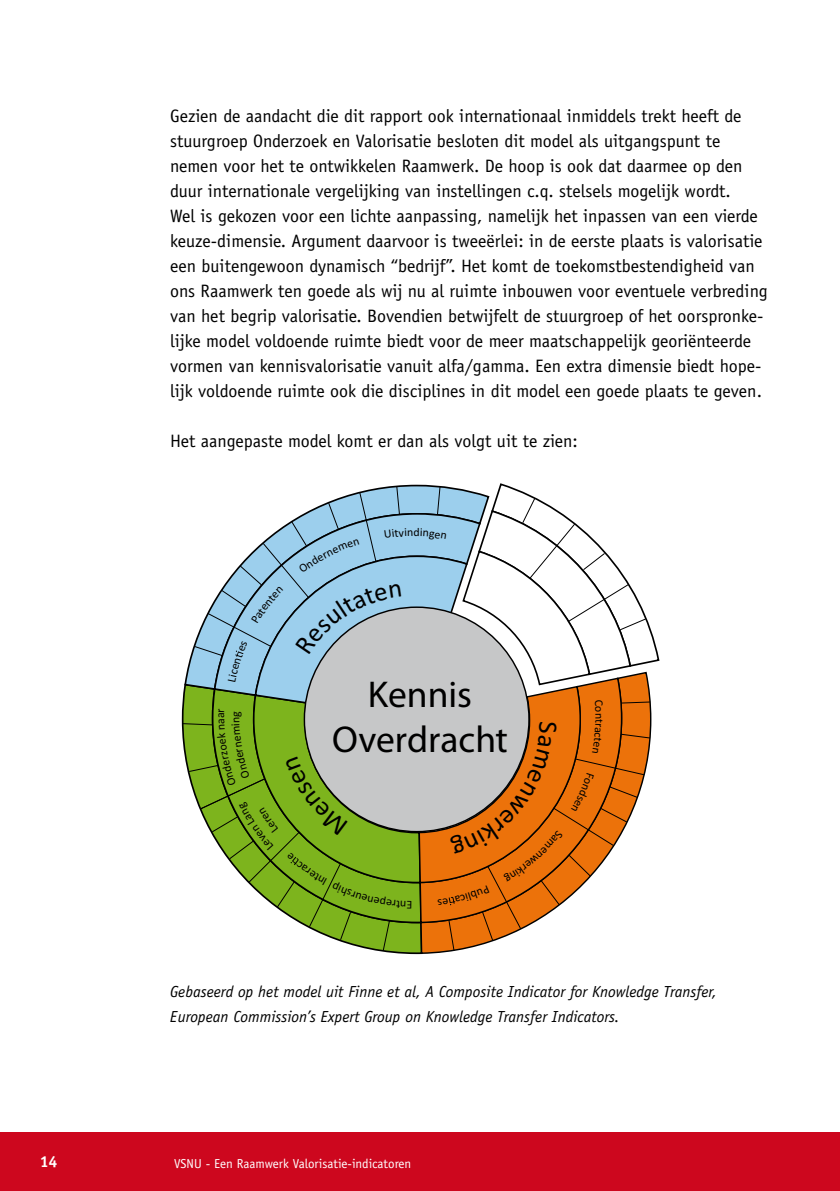
<style>
.page{position:relative;width:840px;height:1191px;background:#fff}
.page>*{position:absolute;margin:0;border:0;box-sizing:border-box;transform-origin:0 0}
.t1{font:37.4px/45px "Myriad Pro";color:#000;text-align:center}
.t2{font:18px/25px "Officina Sans";color:#000}
.t3{font:italic 16px/25px "Officina Sans";color:#000}
.t4{font:700 16px "Officina Sans";color:#fff}
.t5{font:13px "Officina Sans";color:#fff}
.t6{font:12px "Calibri";color:#000}
</style>
<div class="page">
<div style="left:0;top:1132px;width:839px;height:59px;background:#cd071e"></div>
<svg style="left:182px;top:629px;width:18px;height:181px"></svg>
<svg style="left:200px;top:483px;width:460px;height:468px"></svg>
<p class="t2" style="left:170px;top:103px;width:598px">Gezien de aandacht die dit rapport ook internationaal inmiddels trekt heeft de stuurgroep Onderzoek en Valorisatie besloten dit model als uitgangspunt te nemen voor het te ontwikkelen Raamwerk. De hoop is ook dat daarmee op den duur internationale vergelijking van instellingen c.q. stelsels mogelijk wordt.<br>Wel is gekozen voor een lichte aanpassing, namelijk het inpassen van een vierde keuze-dimensie. Argument daarvoor is tweeërlei: in de eerste plaats is valorisatie een buitengewoon dynamisch “bedrijf”. Het komt de toekomstbestendigheid van ons Raamwerk ten goede als wij nu al ruimte inbouwen voor eventuele verbreding van het begrip valorisatie. Bovendien betwijfelt de stuurgroep of het oorspronke&shy;lijke model voldoende ruimte biedt voor de meer maatschappelijk georiënteerde vormen van kennisvalorisatie vanuit alfa/gamma. Een extra dimensie biedt hope&shy;lijk voldoende ruimte ook die disciplines in dit model een goede plaats te geven.</p>
<p class="t2" style="left:170px;top:428px;width:409px">Het aangepaste model komt er dan als volgt uit te zien:</p>
<p class="t6" style="left:413px;top:525px;width:8px">d</p>
<h1 class="t1" style="left:332px;top:671px;width:177px">Kennis<br>Overdracht</h1>
<p class="t3" style="left:170px;top:979px;width:548px">Gebaseerd op het model uit Finne et al, A Composite Indicator for Knowledge Transfer,<br>European Commission’s Expert Group on Knowledge Transfer Indicators.</p>
<p class="t4" style="left:40px;top:1151px;width:19px">14</p>
<p class="t5" style="left:174px;top:1155px;width:238px">VSNU - Een Raamwerk Valorisatie-indicatoren</p>
</div>
